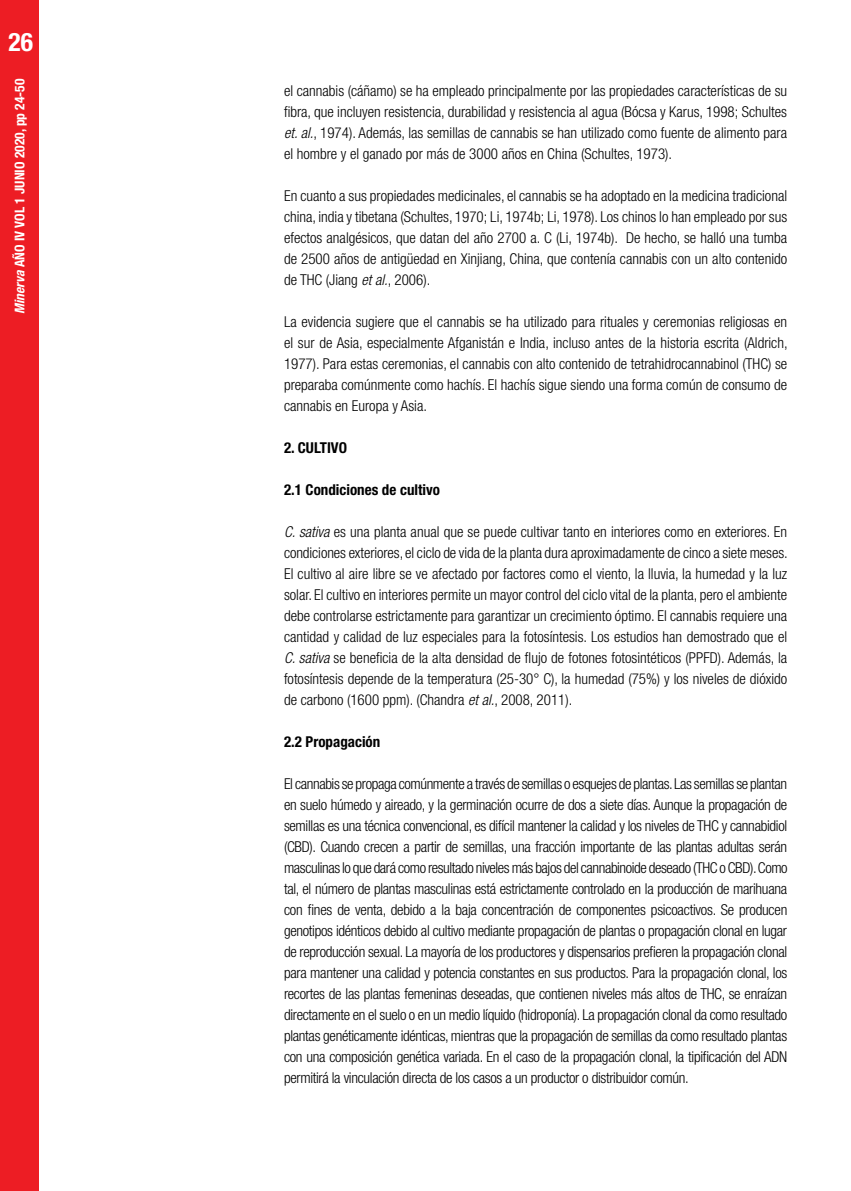
<style>
.page{position:relative;width:851px;height:1191px;background:#fff}
.page>*{position:absolute;margin:0;border:0;box-sizing:border-box;transform-origin:0 0}
.t1{font:700 condensed 25.5px "Helvetica Neue LT Std";color:#fff}
.t2{font:300 condensed 15px/21px "Helvetica Neue LT Std";color:#000;text-align:justify}
.t3{font:700 condensed 15px "Helvetica Neue LT Std";color:#000}
.t4{font:700 condensed 13.5px "Helvetica Neue LT Std";color:#fff}
.s1{font-style:italic}
</style>
<div class="page">
<div style="left:0;top:0;width:38px;height:1191px;background:#ed1d24"></div>
<h1 class="t1" style="left:8px;top:27px;width:26px">26</h1>
<p class="t4" style="left:10px;top:321px;width:236px;rotate:-90deg"><span class="s1">Minerva</span> AÑO IV VOL 1 JUNIO 2020, p 06-23</p>
<p class="t4" style="left:12px;top:314px;width:236px;rotate:-90deg"><span class="s1">Minerva</span> AÑO IV VOL 1 JUNIO 2020, pp 24-50</p>
<p class="t2" style="left:284px;top:80px;width:504px">el cannabis (cáñamo) se ha empleado principalmente por las propiedades características de su fibra, que incluyen resistencia, durabilidad y resistencia al agua (Bócsa y Karus, 1998; Schultes <span class="s1">et. al.</span>, 1974). Además, las semillas de cannabis se han utilizado como fuente de alimento para el hombre y el ganado por más de 3000 años en China (Schultes, 1973).</p>
<p class="t2" style="left:284px;top:185px;width:504px">En cuanto a sus propiedades medicinales, el cannabis se ha adoptado en la medicina tradicional china, india y tibetana (Schultes, 1970; Li, 1974b; Li, 1978). Los chinos lo han empleado por sus efectos analgésicos, que datan del año 2700 a. C (Li, 1974b). De hecho, se halló una tumba de 2500 años de antigüedad en Xinjiang, China, que contenía cannabis con un alto contenido de THC (Jiang <span class="s1">et al.</span>, 2006).</p>
<p class="t2" style="left:284px;top:311px;width:505px">La evidencia sugiere que el cannabis se ha utilizado para rituales y ceremonias religiosas en el sur de Asia, especialmente Afganistán e India, incluso antes de la historia escrita (Aldrich, 1977). Para estas ceremonias, el cannabis con alto contenido de tetrahidrocannabinol (THC) se preparaba comúnmente como hachís. El hachís sigue siendo una forma común de consumo de cannabis en Europa y Asia.</p>
<p class="t3" style="left:284px;top:438px;width:64px">2. CULTIVO</p>
<p class="t3" style="left:284px;top:480px;width:157px">2.1 Condiciones de cultivo</p>
<p class="t2" style="left:284px;top:521px;width:505px"><span class="s1">C. sativa</span> es una planta anual que se puede cultivar tanto en interiores como en exteriores. En condiciones exteriores, el ciclo de vida de la planta dura aproximadamente de cinco a siete meses.<br>El cultivo al aire libre se ve afectado por factores como el viento, la lluvia, la humedad y la luz solar. El cultivo en interiores permite un mayor control del ciclo vital de la planta, pero el ambiente debe controlarse estrictamente para garantizar un crecimiento óptimo. El cannabis requiere una cantidad y calidad de luz especiales para la fotosíntesis. Los estudios han demostrado que el <span class="s1">C. sativa</span> se beneficia de la alta densidad de flujo de fotones fotosintéticos (PPFD). Además, la fotosíntesis depende de la temperatura (25-30° C), la humedad (75%) y los niveles de dióxido de carbono (1600 ppm). (Chandra <span class="s1">et al.</span>, 2008, 2011).</p>
<p class="t3" style="left:284px;top:732px;width:98px">2.2 Propagación</p>
<p class="t2" style="left:284px;top:773px;width:505px">El cannabis se propaga comúnmente a través de semillas o esquejes de plantas. Las semillas se plantan en suelo húmedo y aireado, y la germinación ocurre de dos a siete días. Aunque la propagación de semillas es una técnica convencional, es difícil mantener la calidad y los niveles de THC y cannabidiol (CBD). Cuando crecen a partir de semillas, una fracción importante de las plantas adultas serán masculinas lo que dará como resultado niveles más bajos del cannabinoide deseado (THC o CBD). Como tal, el número de plantas masculinas está estrictamente controlado en la producción de marihuana con fines de venta, debido a la baja concentración de componentes psicoactivos. Se producen genotipos idénticos debido al cultivo mediante propagación de plantas o propagación clonal en lugar de reproducción sexual. La mayoría de los productores y dispensarios prefieren la propagación clonal para mantener una calidad y potencia constantes en sus productos. Para la propagación clonal, los recortes de las plantas femeninas deseadas, que contienen niveles más altos de THC, se enraízan directamente en el suelo o en un medio líquido (hidroponía). La propagación clonal da como resultado plantas genéticamente idénticas, mientras que la propagación de semillas da como resultado plantas con una composición genética variada. En el caso de la propagación clonal, la tipificación del ADN permitirá la vinculación directa de los casos a un productor o distribuidor común.</p>
</div>
